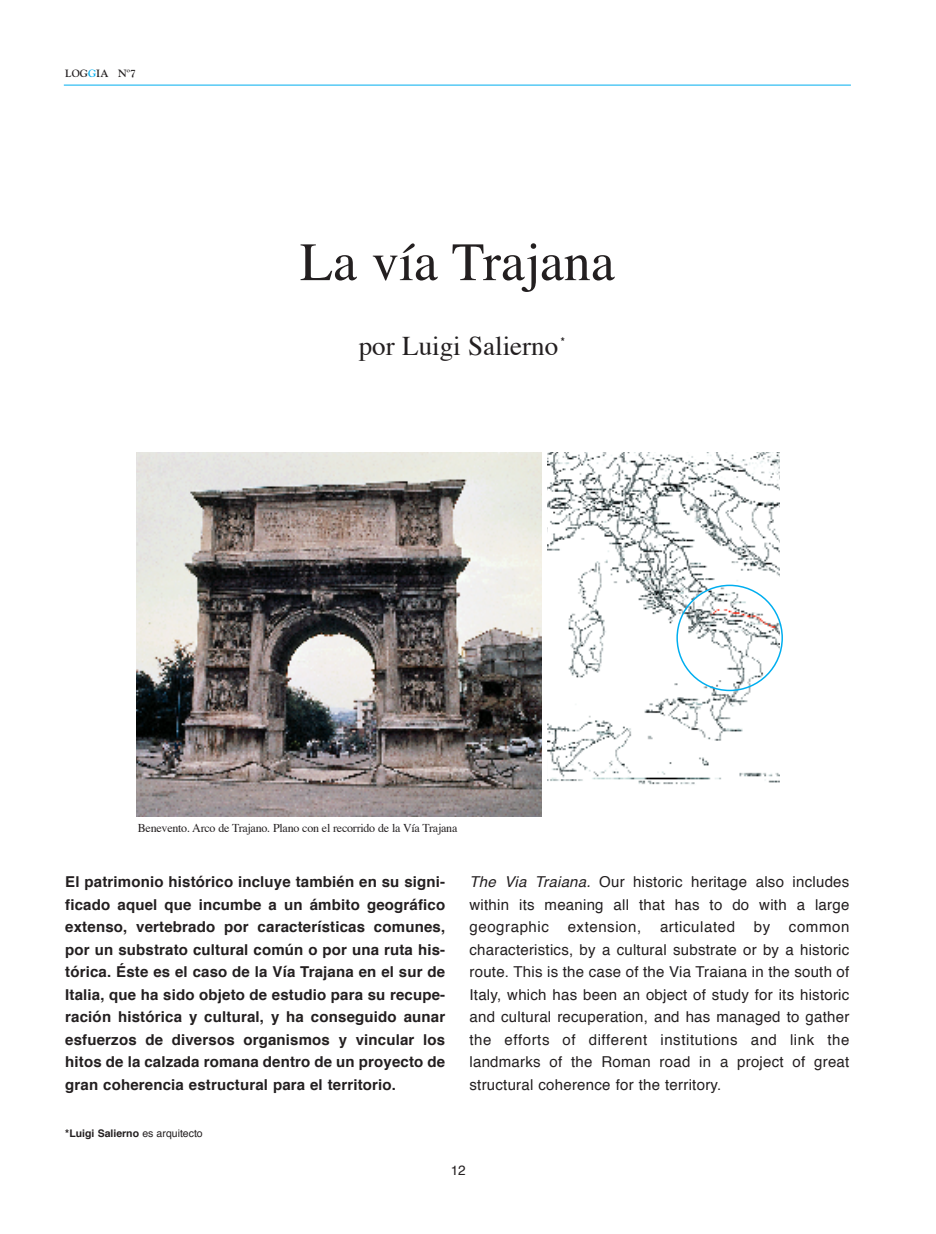
<style>
.page{position:relative;width:936px;height:1234px;background:#fff}
.page>*{position:absolute;margin:0;border:0;box-sizing:border-box;transform-origin:0 0}
.t1{font:54px "Times";color:#231f20}
.t2{font:27px "Times";color:#231f20}
.t3{font:15px/22.5px "Helvetica";letter-spacing:.015em;color:#231f20;text-align:justify}
.t4{font:700 15px/22.5px "Helvetica";letter-spacing:.01em;color:#231f20;text-align:justify}
.t5{font:13.5px "Helvetica";color:#231f20}
.t6{font:12px "Times";letter-spacing:-.02em;color:#231f20}
.t7{font:700 10.5px "Helvetica";color:#231f20}
.t8{font:700 10.5px "Goudy";color:#231f20}
.s1{color:#00aeef}
.s2{font-weight:400}
.s3{font-style:italic}
</style>
<div class="page">
<hr style="left:64px;top:85px;width:786px;height:1px;background:#00aeef">
<img style="left:136px;top:452px;width:405px;height:364px">
<img style="left:547px;top:452px;width:232px;height:333px">
<svg style="left:676px;top:584px;width:107px;height:107px"></svg>
<p class="t8" style="left:65px;top:67px;width:72px">LOG<span class="s1">G</span>IA Nº7</p>
<h1 class="t1" style="left:300px;top:239px;width:316px">La vía Trajana</h1>
<h2 class="t2" style="left:359px;top:334px;width:201px">por Luigi Salierno</h2>
<p class="t7" style="left:560px;top:337px;width:6px">*</p>
<p class="t6" style="left:138px;top:822px;width:321px">Benevento. Arco de Trajano. Plano con el recorrido de la Vía Trajana</p>
<p class="t4" style="left:65px;top:871px;width:381px">El patrimonio histórico incluye también en su signi&shy;ficado aquel que incumbe a un ámbito geográfico extenso, vertebrado por características comunes, por un substrato cultural común o por una ruta his&shy;tórica. Éste es el caso de la Vía Trajana en el sur de Italia, que ha sido objeto de estudio para su recupe&shy;ración histórica y cultural, y ha conseguido aunar esfuerzos de diversos organismos y vincular los hitos de la calzada romana dentro de un proyecto de gran coherencia estructural para el territorio.</p>
<p class="t7" style="left:65px;top:1128px;width:139px">*Luigi Salierno <span class="s2">es arquitecto</span></p>
<p class="t3" style="left:469px;top:871px;width:381px"><span class="s3">The Via Traiana.</span> Our historic heritage also includes within its meaning all that has to do with a large geographic extension, articulated by common characteristics, by a cultural substrate or by a historic route. This is the case of the Via Traiana in the south of Italy, which has been an object of study for its historic and cultural recuperation, and has managed to gather the efforts of different institutions and link the landmarks of the Roman road in a project of great structural coherence for the territory.</p>
<p class="t5" style="left:451px;top:1164px;width:17px">12</p>
</div>
